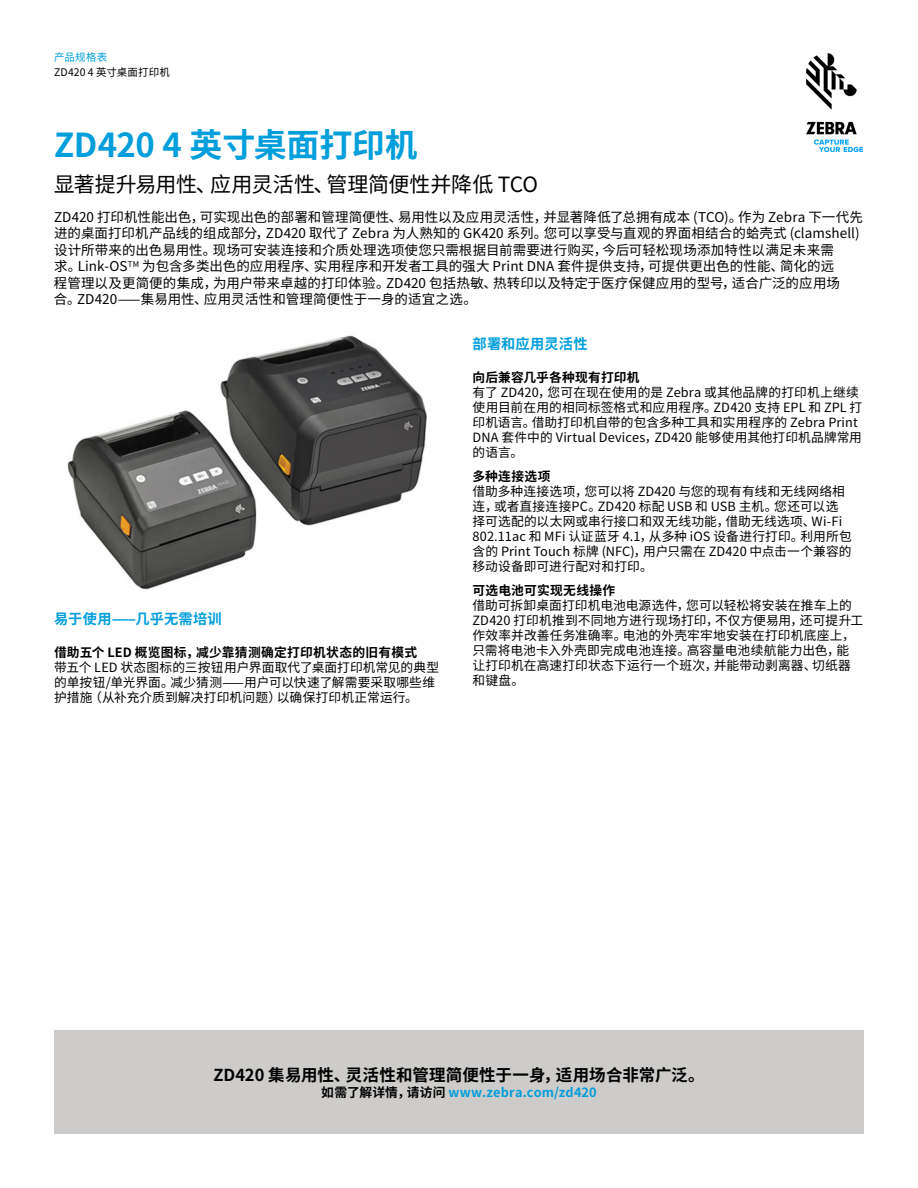
<style>
.page{position:relative;width:918px;height:1188px;background:#fff}
.page>*{position:absolute;margin:0;border:0;box-sizing:border-box;transform-origin:0 0}
.t1{font:700 33px "Noto Sans CJ Ksc";letter-spacing:-.005em;color:#009edb}
.t2{font:21px "Noto Sans CJ Ksc";letter-spacing:-.015em;color:#000}
.t3{font:700 16.5px "Noto Sans CJ Ksc";color:#000}
.t4{font:700 14.25px "Noto Sans CJ Ksc";letter-spacing:.015em;color:#009edb}
.t5{font:13.5px/16.5px "Noto Sans CJ Ksc";letter-spacing:.005em;color:#000}
.t6{font:12.75px/15px "Noto Sans CJ Ksc";letter-spacing:.01em;color:#000}
.t7{font:700 12.75px "Noto Sans CJ Ksc";letter-spacing:.02em;color:#000}
.t8{font:700 12.75px "Noto Sans CJ Ksc";letter-spacing:.015em;color:#009edb}
.t9{font:10.5px "Noto Sans CJ Ksc";letter-spacing:.01em;color:#000}
.t10{font:10.5px "Noto Sans CJ Ksc";letter-spacing:.025em;color:#009edb}
.s1{color:#000}
</style>
<div class="page">
<img style="left:806px;top:54px;width:56px;height:97px">
<div style="left:54px;top:1031px;width:810px;height:103px;background:#cdccca"></div>
<img style="left:67px;top:335px;width:360px;height:255px">
<p class="t10" style="left:54px;top:52px;width:55px">产品规格表</p>
<p class="t9" style="left:54px;top:66px;width:117px">ZD420 4 英寸桌面打印机</p>
<h1 class="t1" style="left:54px;top:127px;width:365px">ZD420 4 英寸桌面打印机</h1>
<h2 class="t2" style="left:54px;top:172px;width:486px">显著提升易用性、应用灵活性、管理简便性并降低 TCO</h2>
<p class="t5" style="left:54px;top:209px;width:811px">ZD420 打印机性能出色，可实现出色的部署和管理简便性、易用性以及应用灵活性，并显著降低了总拥有成本 (TCO)。作为 Zebra 下一代先进的桌面打印机产品线的组成部分，ZD420 取代了 Zebra 为人熟知的 GK420 系列。您可以享受与直观的界面相结合的蛤壳式 (clamshell)设计所带来的出色易用性。现场可安装连接和介质处理选项使您只需根据目前需要进行购买，今后可轻松现场添加特性以满足未来需<br>求。Link-OS<sup>TM</sup> 为包含多类出色的应用程序、实用程序和开发者工具的强大 Print DNA 套件提供支持，可提供更出色的性能、简化的远<br>程管理以及更简便的集成，为用户带来卓越的打印体验。ZD420 包括热敏、热转印以及特定于医疗保健应用的型号，适合广泛的应用场<br>合。ZD420——集易用性、应用灵活性和管理简便性于一身的适宜之选。</p>
<p class="t4" style="left:54px;top:611px;width:169px">易于使用——几乎无需培训</p>
<p class="t7" style="left:54px;top:646px;width:365px">借助五个 LED 概览图标，减少靠猜测确定打印机状态的旧有模式</p>
<p class="t6" style="left:54px;top:661px;width:387px">带五个 LED 状态图标的三按钮用户界面取代了桌面打印机常见的典型的单按钮/单光界面。减少猜测——用户可以快速了解需要采取哪些维护措施（从补充介质到解决打印机问题）以确保打印机正常运行。</p>
<p class="t4" style="left:472px;top:336px;width:117px">部署和应用灵活性</p>
<p class="t7" style="left:472px;top:371px;width:169px">向后兼容几乎各种现有打印机</p>
<p class="t6" style="left:472px;top:385px;width:391px">有了 ZD420，您可在现在使用的是 Zebra 或其他品牌的打印机上继续使用目前在用的相同标签格式和应用程序。ZD420 支持 EPL 和 ZPL 打印机语言。借助打印机自带的包含多种工具和实用程序的 Zebra Print DNA 套件中的 Virtual Devices，ZD420 能够使用其他打印机品牌常用的语言。</p>
<p class="t7" style="left:472px;top:470px;width:80px">多种连接选项</p>
<p class="t6" style="left:472px;top:484px;width:381px">借助多种连接选项，您可以将 ZD420 与您的现有有线和无线网络相连，或者直接连接PC。ZD420 标配 USB 和 USB 主机。您还可以选择可选配的以太网或串行接口和双无线功能，借助无线选项、Wi-Fi 802.11ac 和 MFi 认证蓝牙 4.1，从多种 iOS 设备进行打印。利用所包含的 Print Touch 标牌 (NFC)，用户只需在 ZD420 中点击一个兼容的移动设备即可进行配对和打印。</p>
<p class="t7" style="left:472px;top:583px;width:144px">可选电池可实现无线操作</p>
<p class="t6" style="left:472px;top:598px;width:392px">借助可拆卸桌面打印机电池电源选件，您可以轻松将安装在推车上的<br>ZD420 打印机推到不同地方进行现场打印，不仅方便易用，还可提升工作效率并改善任务准确率。电池的外壳牢牢地安装在打印机底座上，只需将电池卡入外壳即完成电池连接。高容量电池续航能力出色，能让打印机在高速打印状态下运行一个班次，并能带动剥离器、切纸器和键盘。</p>
<p class="t3" style="left:213px;top:1066px;width:493px">ZD420 集易用性、灵活性和管理简便性于一身，适用场合非常广泛。</p>
<p class="t8" style="left:321px;top:1085px;width:277px"><span class="s1">如需了解详情，请访问</span> www.zebra.com/zd420</p>
</div>
